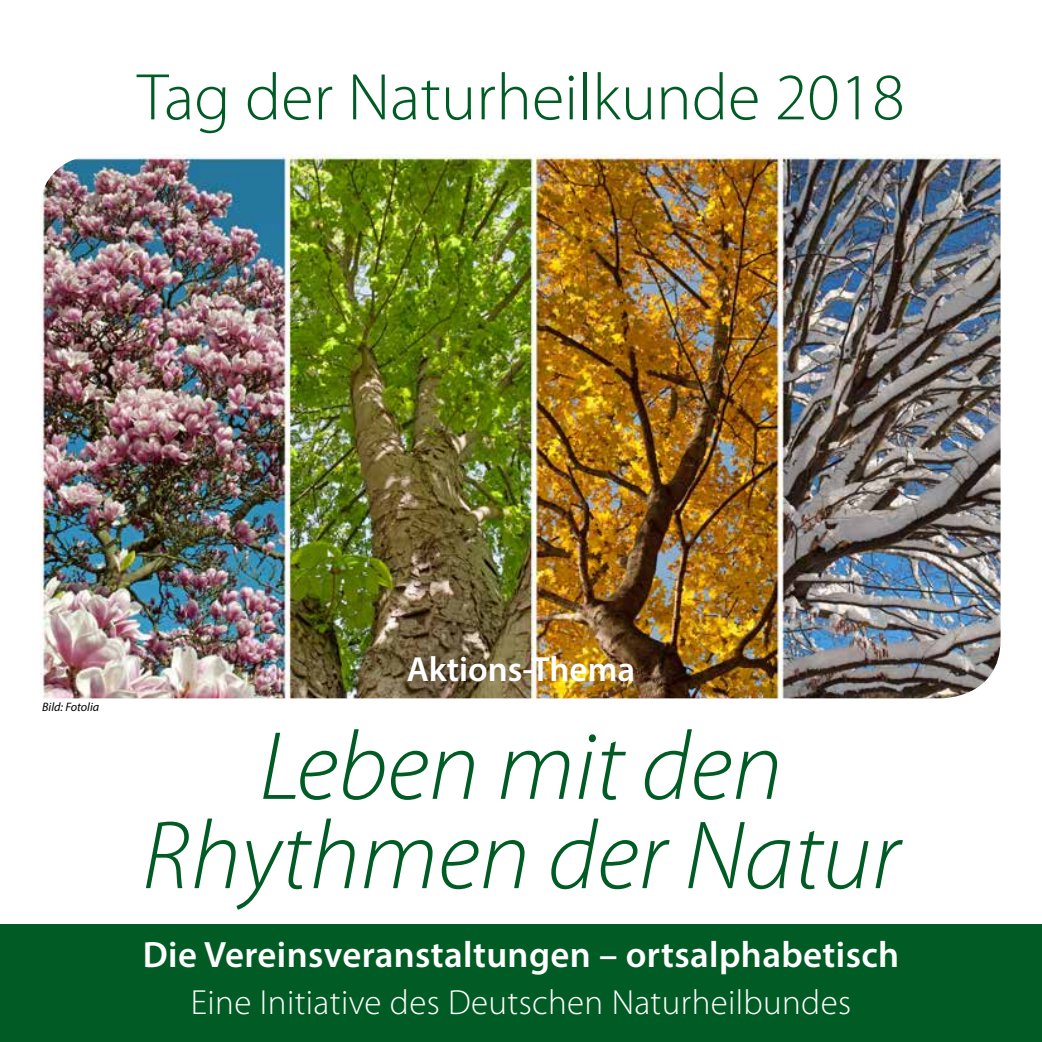
<style>
.page{position:relative;width:1042px;height:1042px;background:#fff}
.page>*{position:absolute;margin:0;border:0;box-sizing:border-box;transform-origin:0 0}
.t1{font:italic 300 98px/89.2px "Myriad Pro";color:#005c24;text-align:center}
.t2{font:300 66.5px "Myriad Pro";color:#005c24}
.t3{font:600 36.75px "Myriad Pro";letter-spacing:.01em;color:#fff}
.t4{font:300 35px "Myriad Pro";letter-spacing:.01em;color:#fff}
.t5{font:600 35px "Myriad Pro";color:#fff}
.t6{font:italic 12.25px "Myriad Pro";color:#000}
</style>
<div class="page">
<div style="left:0;top:924px;width:1042px;height:118px;background:#005c24"></div>
<img style="left:40px;top:154px;width:961px;height:545px">
<h2 class="t2" style="left:137px;top:57px;width:769px">Tag der Naturheilkunde 2018</h2>
<p class="t6" style="left:42px;top:699px;width:59px">Bild: Fotolia</p>
<p class="t5" style="left:407px;top:647px;width:230px">Aktions-Thema</p>
<h1 class="t1" style="left:142px;top:721px;width:759px">Leben mit den<br>Rhythmen der Natur</h1>
<p class="t3" style="left:143px;top:931px;width:758px">Die Vereinsveranstaltungen – ortsalphabetisch</p>
<p class="t4" style="left:191px;top:981px;width:661px">Eine Initiative des Deutschen Naturheilbundes</p>
</div>
